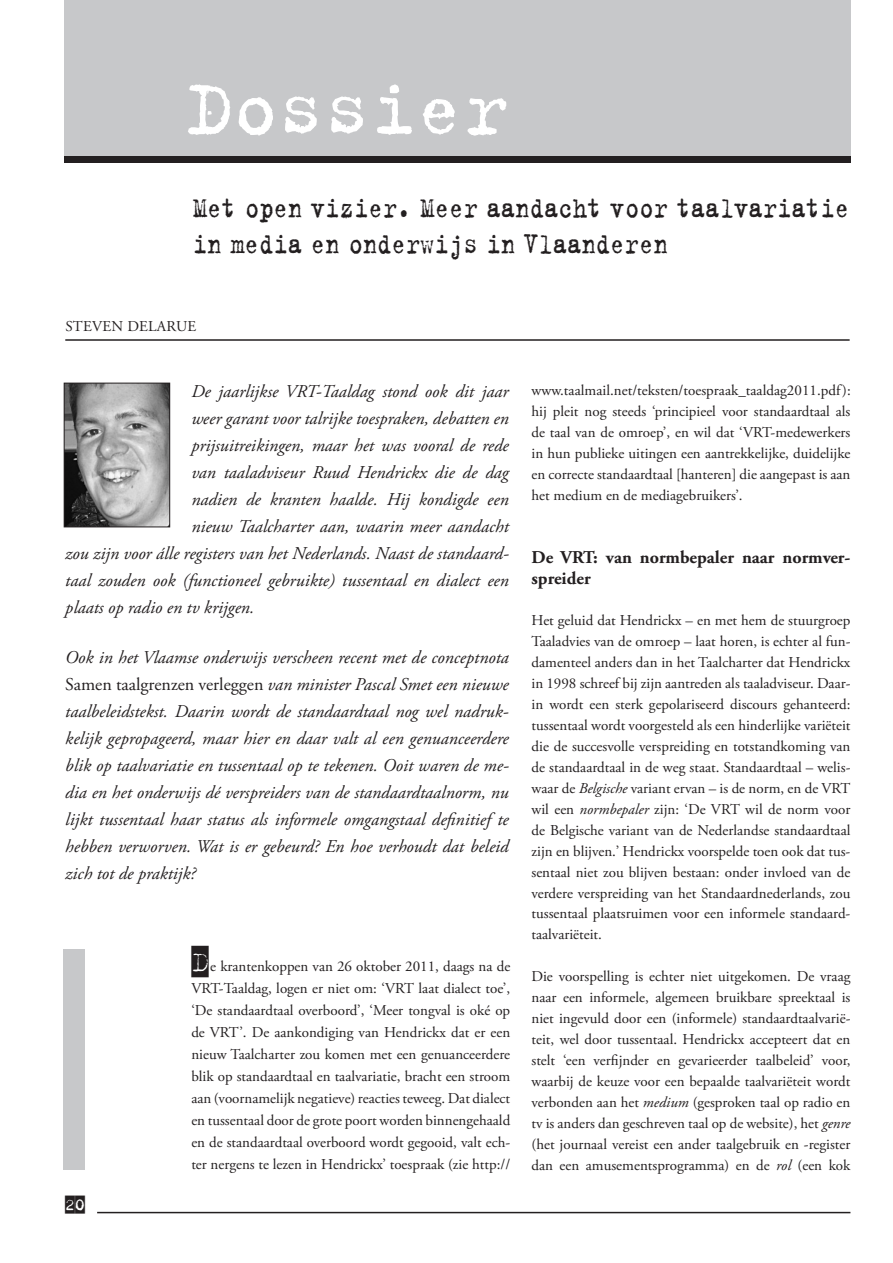
<style>
.page{position:relative;width:893px;height:1263px;background:#fff}
.page>*{position:absolute;margin:0;border:0;box-sizing:border-box;transform-origin:0 0}
.t1{font:84px "Trixie";color:#fff}
.t2{font:31.5px/36px "Trixie";color:#231f20;scale:.83 1}
.t3{font:italic 18px/27px "Adobe Garamond Pro";color:#231f20;text-align:justify}
.t4{font:700 18px/20.9px "Adobe Garamond Pro";color:#231f20}
.t5{font:18px "Trixie Cameo";color:#231f20}
.t6{font:15px/21px "Adobe Garamond Pro";color:#231f20;text-align:justify}
.s1{font-style:normal}
.s2{font-family:"Trixie Cameo";font-size:31.5px}
.s3{font-style:italic}
</style>
<div class="page">
<div style="left:64px;top:0;width:786px;height:162px;background:#c7c8ca"></div>
<hr style="left:97px;top:1212px;width:753px;height:1px;background:#231f20">
<div style="left:64px;top:156px;width:786px;height:6px;background:#231f20"></div>
<div style="left:64px;top:949px;width:21px;height:220px;background:#c7c8ca"></div>
<hr style="left:65px;top:339px;width:785px;height:2px;background:#231f20">
<img style="left:66px;top:385px;width:102px;height:140px">
<div style="left:64px;top:383px;width:106px;height:144px;border:1px solid #231f20"></div>
<h1 class="t1" style="left:185px;top:53px;width:325px">Dossier</h1>
<h2 class="t2" style="left:193px;top:189px;width:792px">Met open vizier. Meer aandacht voor taalvariatie in media en onderwijs in Vlaanderen</h2>
<p class="t6" style="left:65px;top:316px;width:29px">Steven</p>
<p class="t6" style="left:127px;top:316px;width:60px">Delarue</p>
<p class="t3" style="left:191px;top:378px;width:319px">De jaarlijkse VRT-Taaldag stond ook dit jaar</p>
<p class="t3" style="left:191px;top:405px;width:319px">weer garant voor talrijke toespraken, debatten en</p>
<p class="t3" style="left:191px;top:432px;width:319px">prijsuitreikingen, maar het was vooral de rede</p>
<p class="t3" style="left:191px;top:459px;width:319px">van taaladviseur Ruud Hendrickx die de dag</p>
<p class="t3" style="left:191px;top:486px;width:319px">nadien de kranten haalde. Hij kondigde een</p>
<p class="t3" style="left:191px;top:513px;width:319px">nieuw Taalcharter aan, waarin meer aandacht</p>
<p class="t3" style="left:65px;top:540px;width:445px">zou zijn voor álle registers van het Nederlands. Naast de standaard-</p>
<p class="t3" style="left:65px;top:567px;width:445px">taal zouden ook (functioneel gebruikte) tussentaal en dialect een</p>
<p class="t3" style="left:65px;top:594px;width:191px">plaats op radio en tv krijgen.</p>
<p class="t3" style="left:65px;top:644px;width:445px">Ook in het Vlaamse onderwijs verscheen recent met de conceptnota <span class="s1">Samen taalgrenzen verleggen</span> van minister Pascal Smet een nieuwe taalbeleidstekst. Daarin wordt de standaardtaal nog wel nadruk&shy;kelijk gepropageerd, maar hier en daar valt al een genuanceerdere blik op taalvariatie en tussentaal op te tekenen. Ooit waren de me&shy;dia en het onderwijs dé verspreiders van de standaardtaalnorm, nu lijkt tussentaal haar status als informele omgangstaal definitief te hebben verworven. Wat is er gebeurd? En hoe verhoudt dat beleid zich tot de praktijk?</p>
<p class="t5" style="left:65px;top:1195px;width:21px">20</p>
<p class="t6" style="left:191px;top:956px;width:320px;line-height:22px"><span class="s2">D</span>e krantenkoppen van 26 oktober 2011, daags na de VRT-Taaldag, logen er niet om: ‘VRT laat dialect toe’, ‘De standaardtaal overboord’, ‘Meer tongval is oké op de VRT ’. De aankondiging van Hendrickx dat er een nieuw Taalcharter zou komen met een genuanceerdere blik op standaardtaal en taalvariatie, bracht een stroom aan (voornamelijk negatieve) reacties teweeg. Dat dialect en tussentaal door de grote poort worden binnengehaald en de standaardtaal overboord wordt gegooid, valt ech&shy;ter nergens te lezen in Hendrickx’ toespraak (zie http://</p>
<p class="t6" style="left:531px;top:381px;width:321px">www.taalmail.net/teksten/toespraak_taaldag2011.pdf): hij pleit nog steeds ‘principieel voor standaardtaal als de taal van de omroep’, en wil dat ‘VRT-medewerkers in hun publieke uitingen een aantrekkelijke, duidelijke en correcte standaardtaal [hanteren] die aangepast is aan het medium en de mediagebruikers’.</p>
<p class="t4" style="left:531px;top:547px;width:320px">De VRT: van normbepaler naar normver&shy;spreider</p>
<p class="t6" style="left:531px;top:611px;width:320px;text-align:left">Het geluid dat Hendrickx – en met hem de stuurgroep Taaladvies van de omroep – laat horen, is echter al fun&shy;damenteel anders dan in het Taalcharter dat Hendrickx in 1998 schreef bij zijn aantreden als taaladviseur. Daar&shy;in wordt een sterk gepolariseerd discours gehanteerd: tussentaal wordt voorgesteld als een hinderlijke variëteit die de succesvolle verspreiding en totstandkoming van de standaardtaal in de weg staat. Standaardtaal – welis&shy;waar de <span class="s3">Belgische</span> variant ervan – is de norm, en de VRT wil een <span class="s3">normbepaler</span> zijn: ‘De VRT wil de norm voor de Belgische variant van de Nederlandse standaardtaal zijn en blijven.’ Hendrickx voorspelde toen ook dat tus&shy;sentaal niet zou blijven bestaan: onder invloed van de verdere verspreiding van het Standaardnederlands, zou tussentaal plaatsruimen voor een informele standaard&shy;taalvariëteit.</p>
<p class="t6" style="left:531px;top:966px;width:320px">Die voorspelling is echter niet uitgekomen. De vraag naar een informele, algemeen bruikbare spreektaal is niet ingevuld door een (informele) standaardtaalvarië&shy;teit, wel door tussentaal. Hendrickx accepteert dat en stelt ‘een verfijnder en gevarieerder taalbeleid’ voor, waarbij de keuze voor een bepaalde taalvariëteit wordt verbonden aan het <span class="s3">medium</span> (gesproken taal op radio en tv is anders dan geschreven taal op de website), het <span class="s3">genre </span>(het journaal vereist een ander taalgebruik en -register dan een amusementsprogramma) en de <span class="s3">rol</span> (een kok</p>
</div>
